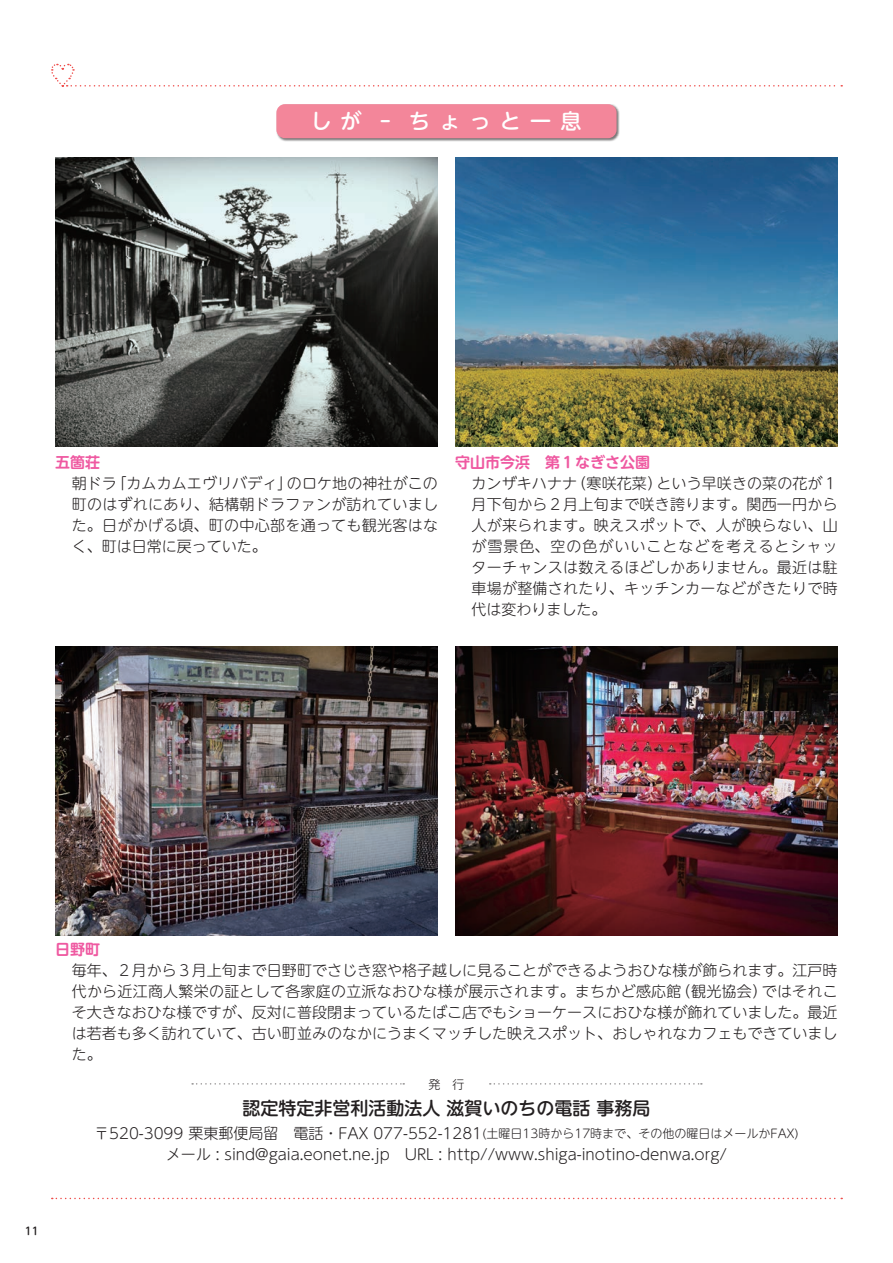
<style>
.page{position:relative;width:893px;height:1263px;background:#fff}
.page>*{position:absolute;margin:0;border:0;box-sizing:border-box;transform-origin:0 0}
.t1{font:500 21px "UD Shin M Go Pro";letter-spacing:.44em;color:#fff}
.t2{font:500 18px "UD Shin M Go Pro";color:#231f20}
.t3{font:300 15px/21px "UD Shin M Go Pro";color:#231f20;text-align:justify}
.t4{font:700 15px "UD Shin M Go Pro De";color:#ef59a1}
.t5{font:300 12px "UD Shin M Go Pro";color:#231f20}
.t6{font:500 10.5px "UD Shin M Go Pro";color:#231f20}
.s1{font-size:12px}
</style>
<div class="page">
<svg style="left:192px;top:1083px;width:212px;height:1px"></svg>
<svg style="left:490px;top:1083px;width:212px;height:1px"></svg>
<img style="left:55px;top:157px;width:383px;height:289px">
<img style="left:455px;top:157px;width:383px;height:289px">
<img style="left:455px;top:646px;width:383px;height:289px">
<img style="left:55px;top:646px;width:383px;height:289px">
<div style="left:276px;top:104px;width:344px;height:37px;background:#231f20;opacity:.6"></div>
<div style="left:276px;top:104px;width:341px;height:34px;background:#f3869a;border-radius:9px"></div>
<svg style="left:52px;top:1198px;width:790px;height:1px"></svg>
<svg style="left:51px;top:63px;width:791px;height:24px"></svg>
<h1 class="t1" style="left:310px;top:104px;width:272px">しが ｰ ちょっと一息</h1>
<p class="t4" style="left:55px;top:450px;width:47px">五箇荘</p>
<p class="t3" style="left:72px;top:472px;width:368px">朝ドラ「カムカムエヴリバディ」のロケ地の神社がこの町のはずれにあり、結構朝ドラファンが訪れていました。日がかげる頃、町の中心部を通っても観光客はなく、町は日常に戻っていた。</p>
<p class="t4" style="left:455px;top:450px;width:196px">守山市今浜 第１なぎさ公園</p>
<p class="t3" style="left:471px;top:472px;width:368px">カンザキハナナ（寒咲花菜）という早咲きの菜の花が１月下旬から２月上旬まで咲き誇ります。関西一円から人が来られます。映えスポットで、人が映らない、山が雪景色、空の色がいいことなどを考えるとシャッターチャンスは数えるほどしかありません。最近は駐車場が整備されたり、キッチンカーなどがきたりで時代は変わりました。</p>
<p class="t4" style="left:55px;top:937px;width:47px">日野町</p>
<p class="t3" style="left:72px;top:959px;width:767px">毎年、２月から３月上旬まで日野町でさじき窓や格子越しに見ることができるようおひな様が飾られます。江戸時代から近江商人繁栄の証として各家庭の立派なおひな様が展示されます。まちかど感応館（観光協会）ではそれこそ大きなおひな様ですが、反対に普段閉まっているたばこ店でもショーケースにおひな様が飾れていました。最近は若者も多く訪れていて、古い町並みのなかにうまくマッチした映えスポット、おしゃれなカフェもできていました。</p>
<p class="t5" style="left:428px;top:1074px;width:37px">発　行</p>
<p class="t2" style="left:242px;top:1093px;width:409px">認定特定非営利活動法人滋賀いのちの電話事務局</p>
<p class="t3" style="left:94px;top:1122px;width:706px;text-align:center">〒520-3099 栗東郵便局留　電話・FAX 077-552-1281<span class="s1">(土曜日13時から17時まで、その他の曜日はメールかFAX)</span>メール : sind@gaia.eonet.ne.jp　URL : http//www.shiga-inotino-denwa.org/</p>
<p class="t6" style="left:25px;top:1222px;width:15px">11</p>
</div>
